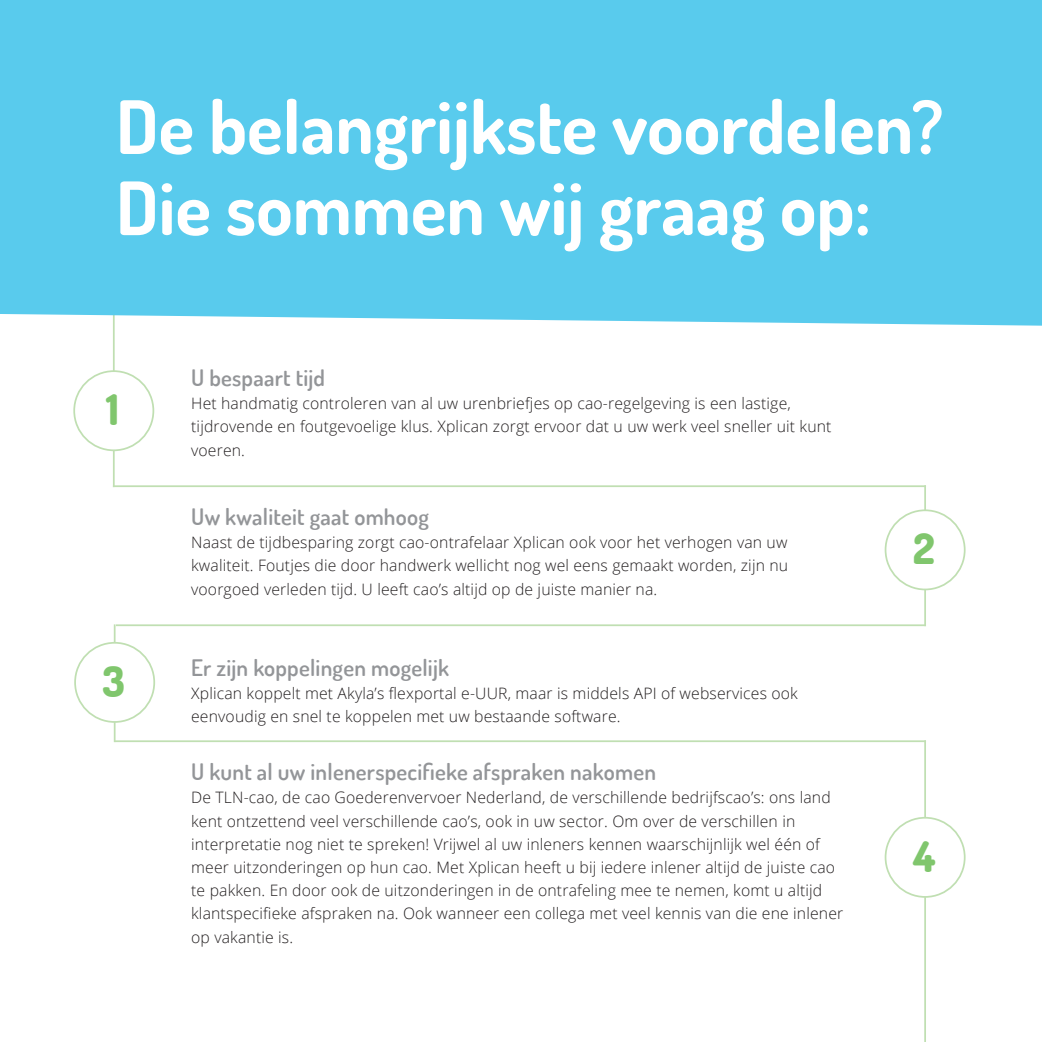
<style>
.page{position:relative;width:1042px;height:1042px;background:#fff}
.page>*{position:absolute;margin:0;border:0;box-sizing:border-box;transform-origin:0 0}
.t1{font:700 73.5px/81.2px "Dosis";color:#fff}
.t2{font:800 42px "Dosis";color:#80c66d}
.t3{font:600 22.75px "Dosis";letter-spacing:.01em;color:#939598}
.t4{font:300 15.75px/23.3px "Open Sans";letter-spacing:.01em;color:#231f20}
</style>
<div class="page">
<div style="left:73px;top:370px;width:81px;height:81px;border:2px solid #c0dfb2;border-radius:50%"></div>
<div style="left:74px;top:642px;width:81px;height:81px;border:2px solid #c0dfb2;border-radius:50%"></div>
<div style="left:884px;top:817px;width:81px;height:81px;border:2px solid #c0dfb2;border-radius:50%"></div>
<div style="left:884px;top:509px;width:81px;height:81px;border:2px solid #c0dfb2;border-radius:50%"></div>
<hr style="left:113px;top:450px;width:2px;height:37px;background:#c0dfb2">
<svg style="left:114px;top:624px;width:2px;height:19px"></svg>
<hr style="left:114px;top:722px;width:2px;height:20px;background:#c0dfb2">
<hr style="left:113px;top:66px;width:2px;height:305px;background:#c0dfb2">
<hr style="left:924px;top:589px;width:2px;height:37px;background:#c0dfb2">
<hr style="left:924px;top:740px;width:2px;height:78px;background:#c0dfb2">
<hr style="left:924px;top:897px;width:2px;height:145px;background:#c0dfb2">
<hr style="left:924px;top:485px;width:2px;height:25px;background:#c0dfb2">
<hr style="left:113px;top:485px;width:813px;height:2px;background:#c0dfb2">
<hr style="left:116px;top:624px;width:810px;height:2px;background:#c0dfb2">
<hr style="left:114px;top:740px;width:812px;height:2px;background:#c0dfb2">
<div style="left:0;top:0;width:1042px;height:326px;background:#59cbed"></div>
<p class="t1" style="left:116px;top:85px;width:829px">De belangrijkste voordelen?<br>Die sommen wij graag op:</p>
<p class="t2" style="left:106px;top:383px;width:14px">1</p>
<p class="t2" style="left:102px;top:654px;width:24px">3</p>
<p class="t3" style="left:191px;top:363px;width:135px">U bespaart tijd</p>
<p class="t4" style="left:191px;top:391px;width:642px">Het handmatig controleren van al uw urenbriefjes op cao-regelgeving is een lastige, tijdrovende en foutgevoelige klus. Xplican zorgt ervoor dat u uw werk veel sneller uit kunt voeren.</p>
<p class="t3" style="left:191px;top:502px;width:239px">Uw kwaliteit gaat omhoog</p>
<p class="t4" style="left:191px;top:530px;width:598px;text-align:justify">Naast de tijdbesparing zorgt cao-ontrafelaar Xplican ook voor het verhogen van uw kwaliteit. Foutjes die door handwerk wellicht nog wel eens gemaakt worden, zijn nu voorgoed verleden tijd. U leeft cao’s altijd op de juiste manier na.</p>
<p class="t3" style="left:191px;top:653px;width:259px">Er zijn koppelingen mogelijk</p>
<p class="t4" style="left:191px;top:681px;width:608px">Xplican koppelt met Akyla’s flexportal e-UUR, maar is middels API of webservices ook eenvoudig en snel te koppelen met uw bestaande software.</p>
<p class="t3" style="left:191px;top:757px;width:466px">U kunt al uw inlenerspecifieke afspraken nakomen</p>
<p class="t4" style="left:191px;top:785px;width:653px">De TLN-cao, de cao Goederenvervoer Nederland, de verschillende bedrijfscao’s: ons land kent ontzettend veel verschillende cao’s, ook in uw sector. Om over de verschillen in interpretatie nog niet te spreken! Vrijwel al uw inleners kennen waarschijnlijk wel één of meer uitzonderingen op hun cao. Met Xplican heeft u bij iedere inlener altijd de juiste cao te pakken. En door ook de uitzonderingen in de ontrafeling mee te nemen, komt u altijd klantspecifieke afspraken na. Ook wanneer een collega met veel kennis van die ene inlener op vakantie is.</p>
<p class="t2" style="left:913px;top:522px;width:23px">2</p>
<p class="t2" style="left:913px;top:829px;width:24px">4</p>
</div>
